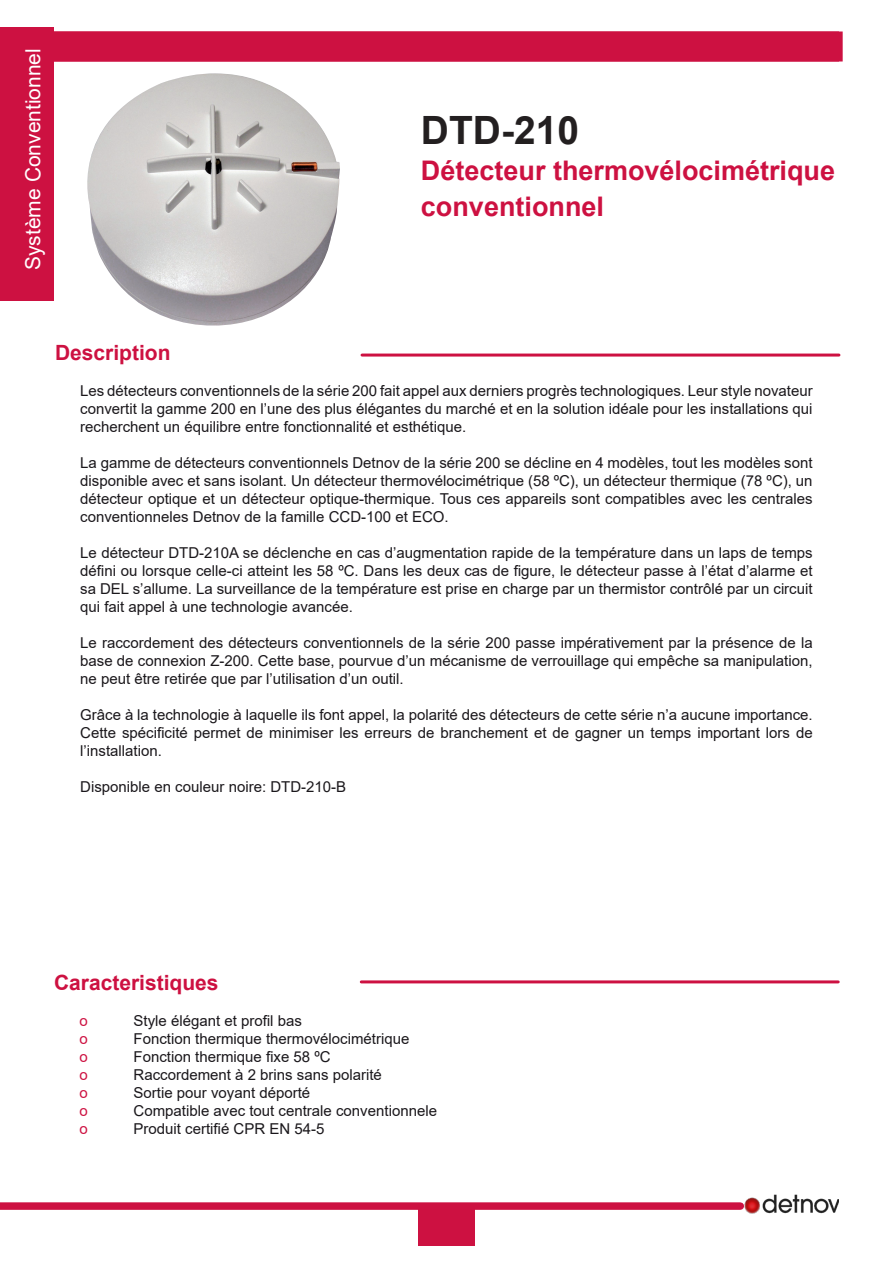
<style>
.page{position:relative;width:893px;height:1263px;background:#fff}
.page>*{position:absolute;margin:0;border:0;box-sizing:border-box;transform-origin:0 0}
.Ref{font:700 39px "Arial";color:#231f20}
.DEscripción{font:700 27px/36px "Arial";color:#cd1141}
.Apartado{font:700 21px "Arial";color:#cd1141}
.t1{font:21px "Arial";color:#fff}
.t2{font:15px/18px "Arial";color:#1a171b;text-align:justify}
.t3{font:15px "Arial";color:#cd1141}
</style>
<div class="page">
<div style="left:0;top:28px;width:54px;height:273px;background:#cd1141"></div>
<div style="left:0;top:1202px;width:740px;height:8px;background:#cd1141"></div>
<div style="left:418px;top:1209px;width:56px;height:37px;background:#cd1141"></div>
<img style="left:742px;top:1194px;width:97px;height:20px">
<div style="left:47px;top:32px;width:792px;height:30px;background:#cd1141"></div>
<hr style="left:362px;top:354px;width:477px;height:3px;background:#cd1141">
<img style="left:87px;top:73px;width:253px;height:253px">
<hr style="left:361px;top:980px;width:477px;height:3px;background:#cd1141">
<h3 class="t1" style="left:19px;top:270px;width:223px;rotate:-90deg">Système Conventionnel</h3>
<p class="Ref" style="left:421px;top:103px;width:160px">DTD-210</p>
<p class="DEscripción" style="left:421px;top:153px;width:416px">Détecteur thermovélocimétrique conventionnel</p>
<p class="Apartado" style="left:55px;top:338px;width:117px">Description</p>
<p class="t2" style="left:80px;top:382px;width:734px">Les détecteurs conventionnels de la série 200 fait appel aux derniers progrès technologiques. Leur style novateur convertit la gamme 200 en l’une des plus élégantes du marché et en la solution idéale pour les installations qui recherchent un équilibre entre fonctionnalité et esthétique.</p>
<p class="t2" style="left:80px;top:454px;width:734px">La gamme de détecteurs conventionnels Detnov de la série 200 se décline en 4 modèles, tout les modèles sont disponible avec et sans isolant. Un détecteur thermovélocimétrique (58 ºC), un détecteur thermique (78 ºC), un détecteur optique et un détecteur optique-thermique. Tous ces appareils sont compatibles avec les centrales conventionneles Detnov de la famille CCD-100 et ECO.</p>
<p class="t2" style="left:80px;top:544px;width:734px">Le détecteur DTD-210A se déclenche en cas d’augmentation rapide de la température dans un laps de temps défini ou lorsque celle-ci atteint les 58 ºC. Dans les deux cas de figure, le détecteur passe à l’état d’alarme et sa DEL s’allume. La surveillance de la température est prise en charge par un thermistor contrôlé par un circuit qui fait appel à une technologie avancée.</p>
<p class="t2" style="left:80px;top:634px;width:734px">Le raccordement des détecteurs conventionnels de la série 200 passe impérativement par la présence de la base de connexion Z-200. Cette base, pourvue d’un mécanisme de verrouillage qui empêche sa manipulation, ne peut être retirée que par l’utilisation d’un outil.</p>
<p class="t2" style="left:80px;top:706px;width:734px">Grâce à la technologie à laquelle ils font appel, la polarité des détecteurs de cette série n’a aucune importance.<br>Cette spécificité permet de minimiser les erreurs de branchement et de gagner un temps important lors de l’installation.</p>
<p class="t2" style="left:80px;top:778px;width:267px">Disponible en couleur noire: DTD-210-B</p>
<p class="Apartado" style="left:54px;top:968px;width:166px">Caracteristiques</p>
<p class="t3" style="left:80px;top:1010px;width:10px">o</p>
<p class="t2" style="left:134px;top:1012px;width:170px">Style élégant et profil bas</p>
<p class="t3" style="left:80px;top:1028px;width:10px">o</p>
<p class="t2" style="left:134px;top:1030px;width:277px">Fonction thermique thermovélocimétrique</p>
<p class="t3" style="left:80px;top:1046px;width:10px">o</p>
<p class="t2" style="left:134px;top:1048px;width:199px">Fonction thermique fixe 58 ºC</p>
<p class="t3" style="left:80px;top:1064px;width:10px">o</p>
<p class="t2" style="left:134px;top:1066px;width:250px">Raccordement à 2 brins sans polarité</p>
<p class="t3" style="left:80px;top:1082px;width:10px">o</p>
<p class="t2" style="left:134px;top:1084px;width:178px">Sortie pour voyant déporté</p>
<p class="t3" style="left:80px;top:1100px;width:10px">o</p>
<p class="t2" style="left:134px;top:1102px;width:305px">Compatible avec tout centrale conventionnele</p>
<p class="t3" style="left:80px;top:1118px;width:10px">o</p>
<p class="t2" style="left:134px;top:1120px;width:192px">Produit certifié CPR EN 54-5</p>
</div>
